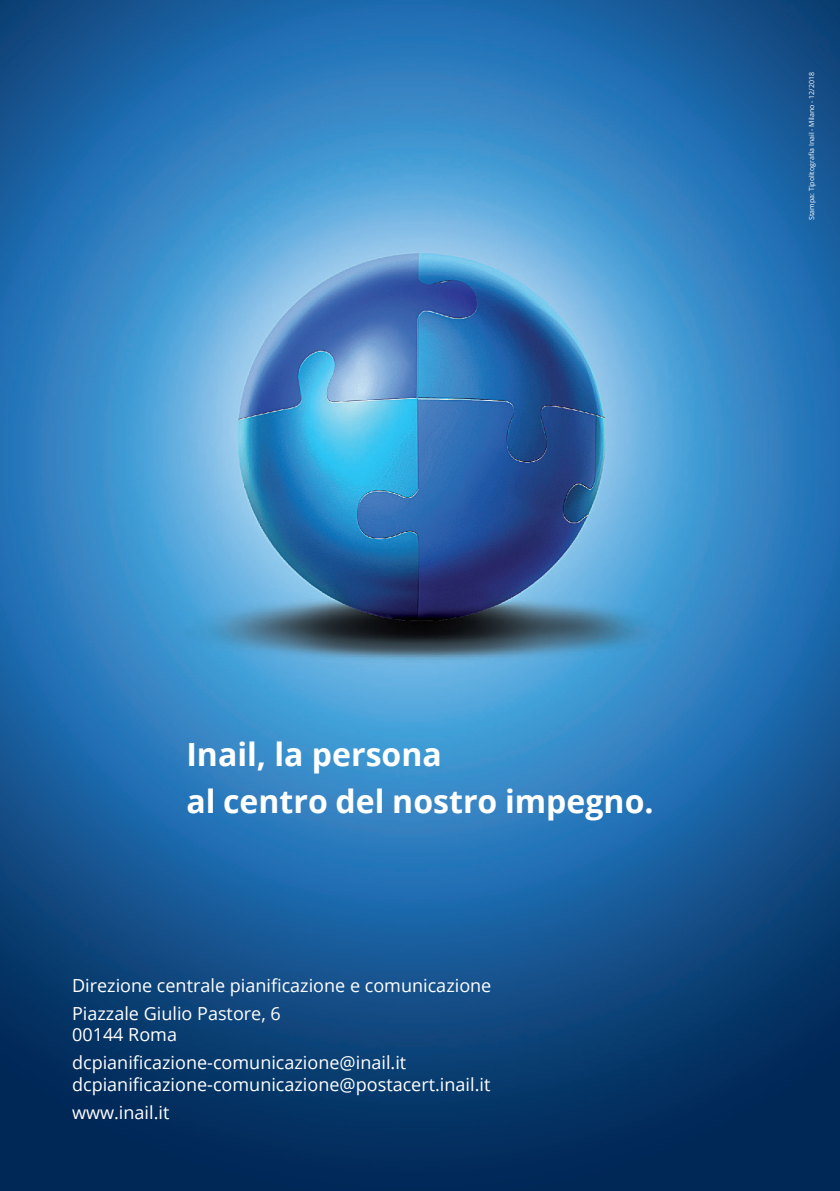
<style>
.page{position:relative;width:840px;height:1191px;background:#fff}
.page>*{position:absolute;margin:0;border:0;box-sizing:border-box;transform-origin:0 0}
.t1{font:700 32px/47.4px "Open Sans";color:#fff}
.t2{font:18px/28px "Open Sans";color:#fff}
.t3{font:7px "Open Sans";color:#fff}
</style>
<div class="page">
<img style="left:0;top:0;width:839px;height:1191px">
<p class="t3" style="left:806px;top:220px;width:149px;rotate:-90deg">Stampa: Tipolitografia Inail - Milano - 12/2018</p>
<h1 class="t1" style="left:186px;top:730px;width:468px">Inail, la persona<br>al centro del nostro impegno.</h1>
<p class="t2" style="left:72px;top:970px;width:420px">Direzione centrale pianificazione e comunicazione<br>Piazzale Giulio Pastore, 6</p>
<p class="t2" style="left:72px;top:1020px;width:335px">00144 Roma dcpianificazione-comunicazione@inail.it</p>
<p class="t2" style="left:72px;top:1069px;width:419px">dcpianificazione-comunicazione@postacert.inail.it www.inail.it</p>
</div>
